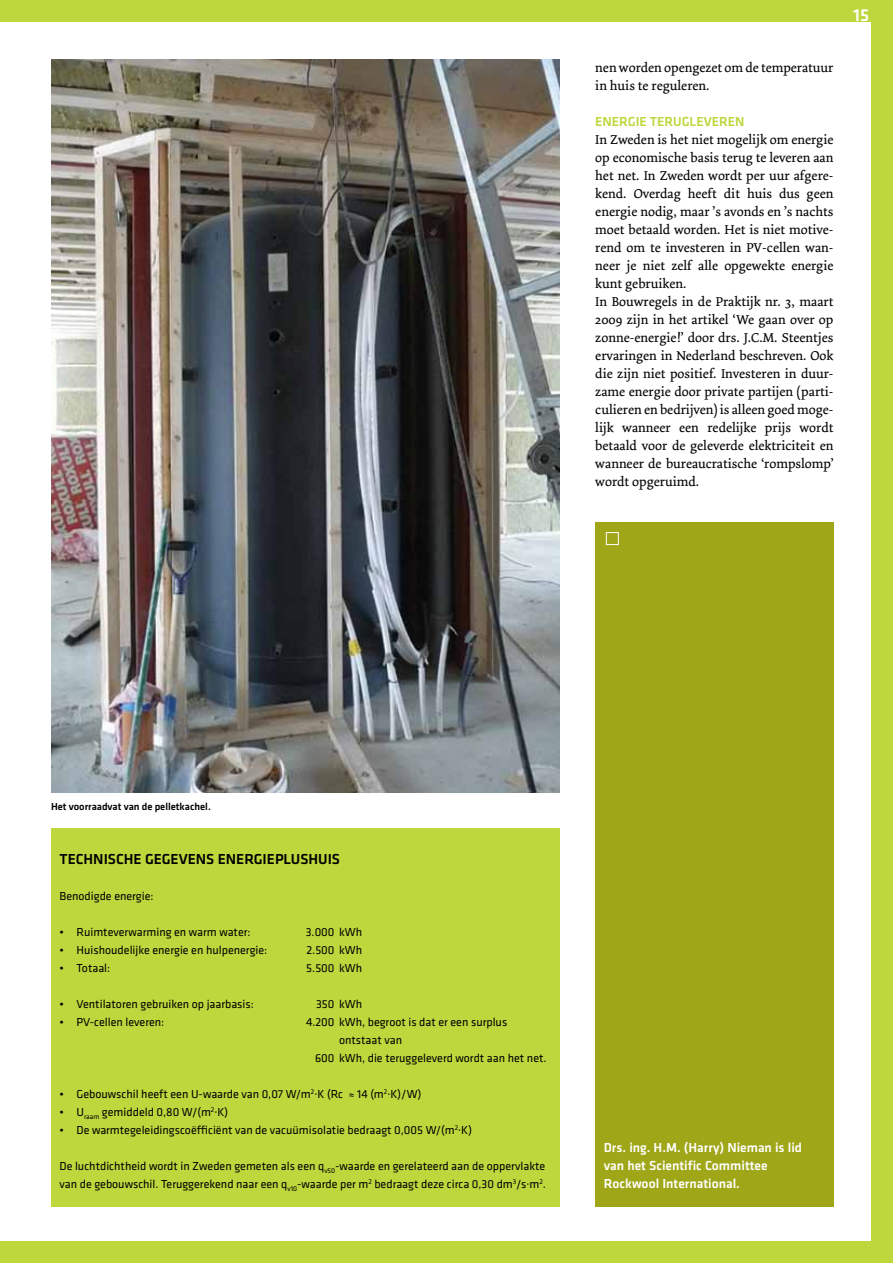
<style>
.page{position:relative;width:893px;height:1263px;background:#fff}
.page>*{position:absolute;margin:0;border:0;box-sizing:border-box;transform-origin:0 0}
.t1{font:500 18px "Klavika";color:#fff}
.t2{font:500 15px "Klavika";color:#000}
.t3{font:13.5px/18px "Dolly";color:#000}
.t4{font:500 13.5px/18px "Klavika";color:#fff}
.t5{font:500 13.5px "Klavika";color:#bed73d}
.t6{font:12px/18px "Klavika";color:#000}
.t7{font:500 10.5px "Klavika";color:#000}
</style>
<div class="page">
<div style="left:595px;top:522px;width:238px;height:684px;background:#9fa617"></div>
<div style="left:0;top:1242px;width:893px;height:21px;background:#bed73d"></div>
<div style="left:872px;top:0;width:21px;height:1263px;background:#bed73d"></div>
<div style="left:0;top:0;width:893px;height:21px;background:#bed73d"></div>
<img style="left:51px;top:60px;width:509px;height:732px">
<div style="left:51px;top:828px;width:509px;height:378px;background:#bed73d"></div>
<div style="left:606px;top:532px;width:13px;height:13px;border:1px solid #fff"></div>
<p class="t3" style="left:595px;top:59px;width:240px">nen worden opengezet om de temperatuur in huis te reguleren.</p>
<p class="t5" style="left:595px;top:114px;width:71px">Energie teruglevere</p>
<p class="t5" style="left:735px;top:114px;width:11px">n</p>
<p class="t3" style="left:595px;top:131px;width:240px">In Zweden is het niet mogelijk om energie op economische basis terug te leveren aan het net. In Zweden wordt per uur afgere&shy;kend. Overdag heeft dit huis dus geen energie nodig, maar ’s avonds en ’s nachts moet betaald worden. Het is niet motive&shy;rend om te investeren in PV-cellen wan&shy;neer je niet zelf alle opgewekte energie kunt gebruiken.<br>In Bouwregels in de Praktijk nr. 3, maart 2009 zijn in het artikel ‘We gaan over op zonne-energie!’ door drs. J.C.M. Steentjes ervaringen in Nederland beschreven. Ook die zijn niet positief. Investeren in duur&shy;zame energie door private partijen (parti&shy;culieren en bedrijven) is alleen goed moge&shy;lijk wanneer een redelijke prijs wordt betaald voor de geleverde elektriciteit en wanneer de bureaucratische ‘rompslomp’ wordt opgeruimd.</p>
<h1 class="t1" style="left:853px;top:6px;width:17px">15</h1>
<p class="t7" style="left:51px;top:800px;width:161px">Het voorraadvat van de pelletkachel.</p>
<p class="t2" style="left:60px;top:851px;width:95px">Technische gegeve</p>
<p class="t2" style="left:196px;top:851px;width:98px">ns Energieplushu</p>
<p class="t2" style="left:328px;top:851px;width:12px">is</p>
<p class="t6" style="left:60px;top:887px;width:96px">Benodigde energie:</p>
<p class="t6" style="left:60px;top:923px;width:192px">• Ruimteverwarming en warm water:</p>
<p class="t6" style="left:306px;top:923px;width:58px">3.000 kWh</p>
<p class="t6" style="left:60px;top:941px;width:209px">• Huishoudelijke energie en hulpenergie:</p>
<p class="t6" style="left:306px;top:941px;width:57px">2.500 kWh</p>
<p class="t6" style="left:60px;top:959px;width:52px">• Totaal:</p>
<p class="t6" style="left:306px;top:959px;width:57px">5.500 kWh</p>
<p class="t6" style="left:60px;top:995px;width:196px">• Ventilatoren gebruiken op jaarbasis:</p>
<p class="t6" style="left:316px;top:995px;width:47px">350 kWh</p>
<p class="t6" style="left:60px;top:1013px;width:106px">• PV-cellen leveren:</p>
<p class="t6" style="left:306px;top:1013px;width:203px">4.200 kWh, begroot is dat er een surplus</p>
<p class="t6" style="left:339px;top:1031px;width:65px">ontstaat van</p>
<p class="t6" style="left:315px;top:1049px;width:233px">600 kWh, die teruggeleverd wordt aan het net.</p>
<p class="t6" style="left:60px;top:1085px;width:363px">• Gebouwschil heeft een U-waarde van 0,07 W/m<sup>2</sup>∙K (Rc ≈ 14 (m<sup>2</sup>∙K)/W)</p>
<p class="t6" style="left:60px;top:1103px;width:170px">• U<sub>raam</sub> gemiddeld 0,80 W/(m<sup>2</sup>∙K)</p>
<p class="t6" style="left:60px;top:1121px;width:414px">• De warmtegeleidingscoëfficiënt van de vacuümisolatie bedraagt 0,005 W/(m<sup>2</sup>∙K)</p>
<p class="t6" style="left:60px;top:1157px;width:488px">De luchtdichtheid wordt in Zweden gemeten als een q<sub>v50</sub>-waarde en gerelateerd aan de oppervlakte van de gebouwschil. Teruggerekend naar een q<sub>v10</sub>-waarde per m<sup>2</sup> bedraagt deze circa 0,30 dm<sup>3</sup>/s∙m<sup>2</sup>.</p>
<p class="t4" style="left:604px;top:1139px;width:200px">Drs. ing. H.M. (Harry) Nieman is lid van het Scientific Committee<br>Rockwool I nternational.</p>
</div>
